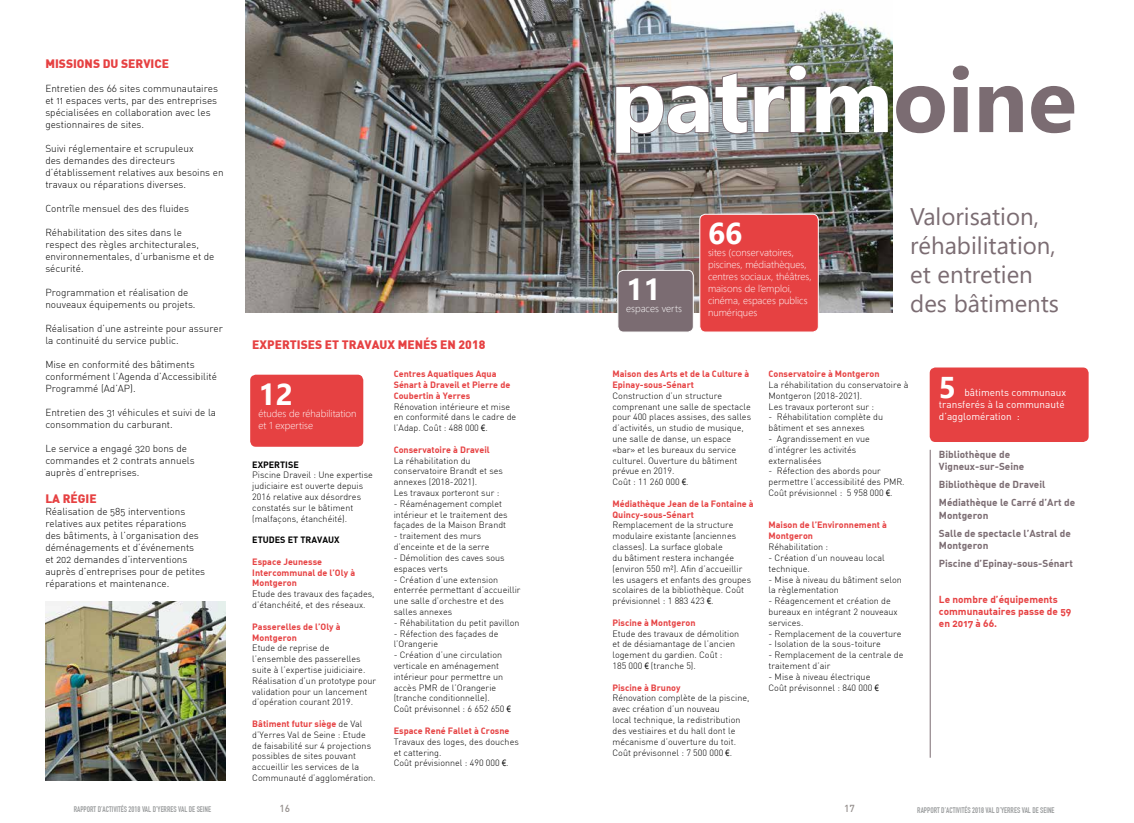
<style>
.page{position:relative;width:1134px;height:823px;background:#fff}
.page>*{position:absolute;margin:0;border:0;box-sizing:border-box;transform-origin:0 0}
.t1{font:700 90px "Segoe UI";color:#fff}
.t2{font:700 30px "Segoe UI";color:#fff}
.t3{font:24px/28.8px "Segoe UI";color:#7b6c72}
.t4{font:900 12px "DIN";color:#e64142}
.t5{font:300 10px/12px "DIN Alternate";color:#000}
.t6{font:300 10px/12px "Segoe UI";color:#fff}
.t7{font:700 10px/18px "DIN Alternate";color:#7b6c72}
.t8{font:10px/12px "DIN Alternate";color:#fff}
.t9{font:700 10px/12px "DIN Alternate";color:#e64142}
.t10{font:500 10px "DIN";color:#96908e}
.t11{font:300 9px/10.8px "DIN";color:#000}
.t12{font:700 9px/10.8px "DIN Alternate";color:#e64142}
.t13{font:700 9px "DIN Alternate";color:#000}
.t14{font:700 8px "DIN Condensed";color:#9c9e9f}
.s1{font-family:"Arial Narrow";font-weight:400}
.s2{font-family:"DIN";font-weight:300;color:#000}
.s3{color:#7b6c72}
</style>
<div class="page">
<div style="left:930px;top:367px;width:159px;height:74px;background:#e64142;border-radius:6px"></div>
<img style="left:246px;top:0;width:646px;height:313px">
<div style="left:250px;top:374px;width:113px;height:72px;background:#e64142;border-radius:6px"></div>
<div style="left:700px;top:214px;width:118px;height:118px;background:#e64142;border-radius:6px"></div>
<div style="left:699px;top:214px;width:120px;height:118px;border:1px solid #fff;border-radius:6px"></div>
<div style="left:618px;top:270px;width:75px;height:62px;background:#7b6c72;border-radius:6px"></div>
<div style="left:617px;top:269px;width:77px;height:63px;border:1px solid #fff;border-radius:6px"></div>
<img style="left:614px;top:64px;width:193px;height:90px">
<img style="left:45px;top:601px;width:180px;height:179px">
<hr style="left:930px;top:449px;width:1px;height:308px;background:#7b6c72">
<h3 class="t4" style="left:45px;top:56px;width:125px">MISSIONS DU SERVICE</h3>
<p class="t5" style="left:45px;top:82px;width:174px">Entretien des 66 sites communautaires et 11 espaces verts, par des entreprises spécialisées en collaboration avec les gestionnaires de sites.</p>
<p class="t5" style="left:45px;top:142px;width:180px">Suivi réglementaire et scrupuleux<br>des demandes des directeurs d’établissement relatives aux besoins en travaux ou réparations diverses.</p>
<p class="t5" style="left:45px;top:202px;width:145px">Contrîle mensuel des des fluides</p>
<p class="t5" style="left:45px;top:226px;width:171px">Réhabilitation des sites dans le respect des règles architecturales, environnementales, d’urbanisme et de sécurité.</p>
<p class="t5" style="left:45px;top:286px;width:152px">Programmation et réalisation de nouveaux équipements ou projets.</p>
<p class="t5" style="left:45px;top:322px;width:179px">Réalisation d’une astreinte pour assurer la continuité du service public.</p>
<p class="t5" style="left:45px;top:358px;width:173px">Mise en conformité des bâtiments conformément l’Agenda d’Accessibilité<br>Programmé (Ad’AP).</p>
<p class="t5" style="left:45px;top:406px;width:172px">Entretien des 31 véhicules et suivi de la consommation du carburant.</p>
<p class="t5" style="left:45px;top:442px;width:151px">Le service a engagé 320 bons de commandes et 2 contrats annuels auprès d’entreprises.</p>
<h3 class="t4" style="left:45px;top:490px;width:53px">LA RÉGIE</h3>
<p class="t5" style="left:45px;top:505px;width:161px">Réalisation de 585 interventions relatives aux petites réparations<br>des bâtiments, à l’organisation des déménagements et d’événements<br>et 202 demandes d’interventions auprès d’entreprises pour de petites réparations et maintenance.</p>
<h3 class="t4" style="left:252px;top:336px;width:235px">EXPERTISES ET TRAVAUX MENÉS EN 2018</h3>
<p class="t12" style="left:394px;top:368px;width:118px">Centres Aquatiques Aqua<br>Sénart à Draveil et Pierre de<br>Coubertin à Yerres</p>
<p class="t11" style="left:394px;top:400px;width:124px">Rénovation intérieure et mise en conformité dans le cadre de l’Adap. Coût : 488 000 <span class="s1">€</span>.</p>
<p class="t12" style="left:394px;top:443px;width:98px">Conservatoire à Draveil</p>
<p class="t11" style="left:394px;top:454px;width:111px">La réhabilitation du conservatoire Brandt et ses annexes (2018-2021).<br>Les travaux porteront sur :</p>
<p class="t11" style="left:394px;top:498px;width:116px">- Réaménagement complet intérieur et le traitement des façades de la Maison Brandt</p>
<p class="t11" style="left:394px;top:530px;width:97px">- traitement des murs d’enceinte et de la serre</p>
<p class="t11" style="left:394px;top:552px;width:112px">- Démolition des caves sous espaces verts</p>
<p class="t11" style="left:394px;top:573px;width:128px">- Création d’une extension enterrée permettant d’accueillir une salle d’orchestre et des salles annexes</p>
<p class="t11" style="left:394px;top:616px;width:127px">- Réhabilitation du petit pavillon</p>
<p class="t11" style="left:394px;top:627px;width:106px">- Réfection des façades de l’Orangerie</p>
<p class="t11" style="left:394px;top:649px;width:119px">- Création d’une circulation verticale en aménagement intérieur pour permettre un accès PMR de l’Orangerie (tranche conditionnelle).<br>Coût prévisonnel : 6 652 650 <span class="s1">€</span></p>
<p class="t12" style="left:394px;top:724px;width:117px">Espace René Fallet à Crosne</p>
<p class="t11" style="left:394px;top:735px;width:127px">Travaux des loges, des douches et cattering.<br>Coût prévisionnel : 490 000 <span class="s1">€</span>.</p>
<h2 class="t2" style="left:258px;top:365px;width:36px">12</h2>
<p class="t6" style="left:258px;top:406px;width:100px">études de réhabilitation et 1 expertise</p>
<p class="t13" style="left:252px;top:458px;width:48px">EXPERTISE</p>
<p class="t11" style="left:252px;top:469px;width:122px">Piscine Draveil : Une expertise judiciaire est ouverte depuis<br>2016 relative aux désordres constatés sur le bâtiment (malfaçons, étanchéité).</p>
<p class="t13" style="left:252px;top:533px;width:89px">ETUDES ET TRAVAUX</p>
<p class="t12" style="left:252px;top:555px;width:104px">Espace Jeunesse<br>Intercommunal de l’Oly à<br>Montgeron</p>
<p class="t11" style="left:252px;top:588px;width:124px">Etude des travaux des façades, d’étanchéité, et des réseaux.</p>
<p class="t12" style="left:252px;top:620px;width:90px">Passerelles de l’Oly à<br>Montgeron</p>
<p class="t11" style="left:252px;top:642px;width:125px">Etude de reprise de<br>l’ensemble des passerelles suite à l’expertise juidiciaire.<br>Réalisation d’un prototype pour validation pour un lancement d’opération courant 2019.</p>
<p class="t12" style="left:252px;top:717px;width:112px">Bâtiment futur siège <span class="s2">de Val</span></p>
<p class="t11" style="left:252px;top:728px;width:125px">d’Yerres Val de Seine : Etude de faisabilité sur 4 projections possibles de sites pouvant accueillir les services de la<br>Communauté d’agglomération.</p>
<h1 class="t1" style="left:610px;top:15px;width:468px">patrim<span class="s3">oine</span></h1>
<h2 class="t2" style="left:626px;top:261px;width:36px">11</h2>
<p class="t6" style="left:626px;top:302px;width:57px">espaces verts</p>
<h2 class="t2" style="left:708px;top:205px;width:36px">66</h2>
<p class="t6" style="left:708px;top:246px;width:105px">sites (conservatoires, piscines, médiathèques, centres sociaux, théâtres, maisons de l’emploi, cinéma, espaces publics numériques</p>
<h3 class="t3" style="left:910px;top:200px;width:150px">Valorisation, réhabilitation, et entretien des bâtiments</h3>
<p class="t12" style="left:612px;top:368px;width:138px">Maison des Arts et de la Culture à<br>Epinay-sous-Sénart</p>
<p class="t11" style="left:612px;top:390px;width:140px">Construction d’un structure comprenant une salle de spectacle pour 400 places assises, des salles d’activités, un studio de musique, une salle de danse, un espace «bar» et les bureaux du service culturel. Ouverture du bâtiment prévue en 2019.<br>Coût : 11 260 000 <span class="s1">€</span>.</p>
<p class="t12" style="left:612px;top:497px;width:143px">Médiathèque Jean de la Fontaine à<br>Quincy-sous-Sénart</p>
<p class="t11" style="left:612px;top:519px;width:140px">Remplacement de la structure modulaire existante (anciennes classes). La surface globale<br>du bâtiment restera inchangée (environ 550 m²). Afin d’accueillir les usagers et enfants des groupes scolaires de la bibliothèque. Coût prévisionnel : 1 883 423 <span class="s1">€</span>.</p>
<p class="t12" style="left:612px;top:616px;width:85px">Piscine à Montgeron</p>
<p class="t11" style="left:612px;top:627px;width:128px">Etude des travaux de démolition et de désiamantage de l’ancien logement du gardien. Coût :<br>185 000 <span class="s1">€</span> (tranche 5).</p>
<p class="t12" style="left:612px;top:681px;width:70px">Piscine à Brunoy</p>
<p class="t11" style="left:612px;top:692px;width:138px">Rénovation complète de la piscine, avec création d’un nouveau<br>local technique, la redistribution des vestiaires et du hall dont le mécanisme d’ouverture du toit.<br>Coût prévisonnel : 7 500 000 <span class="s1">€</span>.</p>
<p class="t12" style="left:768px;top:368px;width:112px">Conservatoire à Montgeron</p>
<p class="t11" style="left:768px;top:379px;width:142px">La réhabilitation du conservatoire à<br>Montgeron (2018-2021).<br>Les travaux porteront sur :</p>
<p class="t11" style="left:768px;top:411px;width:116px">- Réhabilitation complète du bâtiment et ses annexes</p>
<p class="t11" style="left:768px;top:433px;width:103px">- Agrandissement en vue d’intégrer les activités externalisées</p>
<p class="t11" style="left:768px;top:465px;width:138px">- Réfection des abords pour permettre l’accessibilité des PMR.<br>Coût prévisionnel : 5 958 000 <span class="s1">€</span>.</p>
<p class="t12" style="left:768px;top:519px;width:120px">Maison de l’Environnement à<br>Montgeron</p>
<p class="t11" style="left:768px;top:541px;width:61px">Réhabilitation :</p>
<p class="t11" style="left:768px;top:552px;width:118px">- Création d’un nouveau local technique.</p>
<p class="t11" style="left:768px;top:573px;width:135px">- Mise à niveau du bâtiment selon la règlementation</p>
<p class="t11" style="left:768px;top:595px;width:131px">- Réagencement et création de bureaux en intégrant 2 nouveaux services.</p>
<p class="t11" style="left:768px;top:627px;width:135px">- Remplacement de la couverture</p>
<p class="t11" style="left:768px;top:638px;width:114px">- Isolation de la sous-toiture</p>
<p class="t11" style="left:768px;top:649px;width:136px">- Remplacement de la centrale de traitement d’air</p>
<p class="t11" style="left:768px;top:670px;width:112px">- Mise à niveau électrique<br>Coût prévisonnel : 840 000 <span class="s1">€</span></p>
<h2 class="t2" style="left:939px;top:359px;width:19px">5</h2>
<p class="t8" style="left:939px;top:386px;width:129px;text-indent:26px">bâtiments communaux transferés à la communauté d’agglomération :</p>
<p class="t7" style="left:939px;top:448px;width:87px;line-height:12px">Bibliothèque de<br>Vigneux-sur-Seine</p>
<p class="t7" style="left:939px;top:475px;width:138px">Bibliothèque de Draveil<br>Médiathèque le Carré d’Art de</p>
<p class="t7" style="left:939px;top:505px;width:133px">Montgeron<br>Salle de spectacle l’Astral de</p>
<p class="t7" style="left:939px;top:535px;width:136px">Montgeron<br>Piscine d’Epinay-sous-Sénart</p>
<p class="t9" style="left:939px;top:592px;width:134px">Le nombre d’équipements communautaires passe de 59 en 2017 à 66.</p>
<p class="t14" style="left:74px;top:804px;width:139px">RAPPORT D’ACTIVITÉS 2018 VAL D’YERRES VAL DE SEINE</p>
<p class="t10" style="left:280px;top:801px;width:12px">16</p>
<p class="t10" style="left:844px;top:802px;width:12px">17</p>
<p class="t14" style="left:917px;top:804px;width:139px">RAPPORT D’ACTIVITÉS 2018 VAL D’YERRES VAL DE SEINE</p>
</div>
